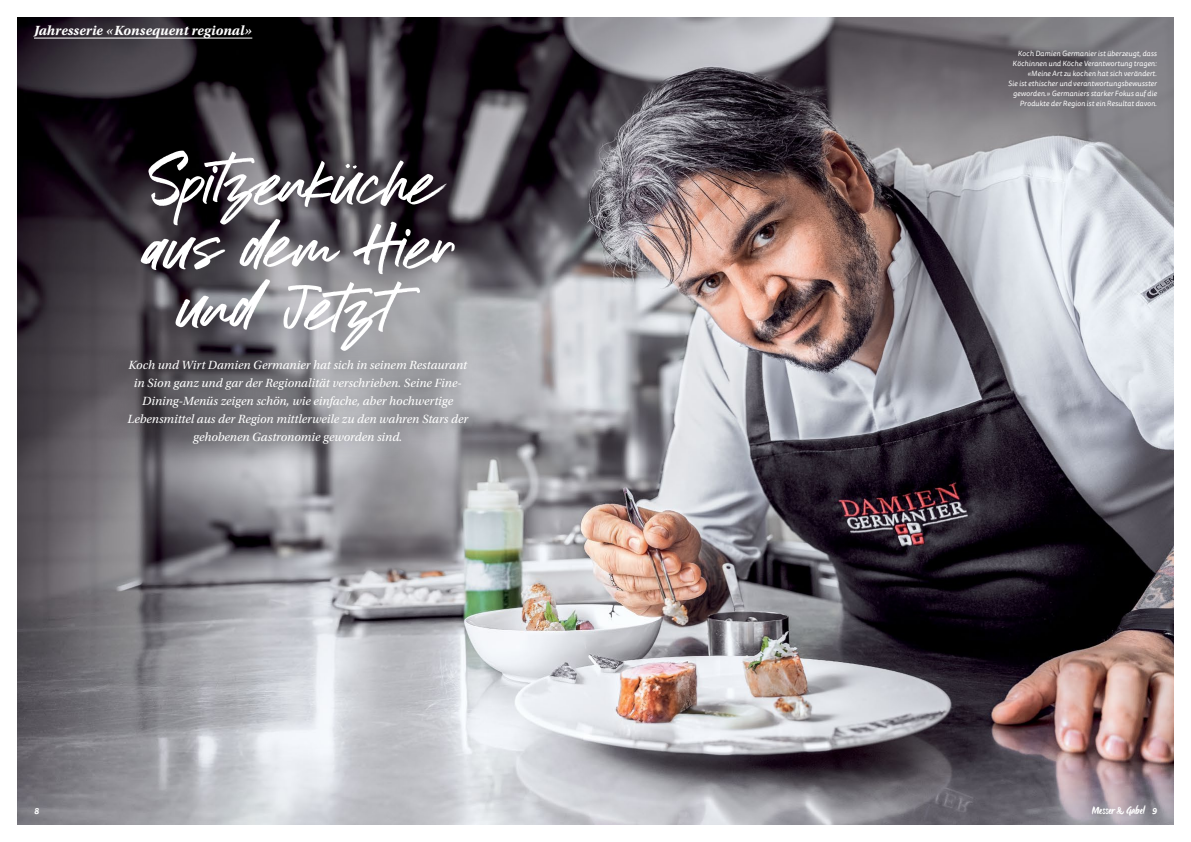
<style>
.page{position:relative;width:1191px;height:842px;background:#fff}
.page>*{position:absolute;margin:0;border:0;box-sizing:border-box;transform-origin:0 0}
.t1{font:italic 700 14px "Utopia Std";letter-spacing:.005em;color:#fff}
.t2{font:italic 12.5px/18px "Utopia Std";color:#fff;text-align:center}
.t3{font:11.5px "Origo";letter-spacing:-.02em;color:#fff}
.t4{font:italic 700 8.5px "Tisa Sans OT";color:#fff}
.t5{font:italic 7.5px/10px "Tisa Sans OT";letter-spacing:.01em;color:#fff;text-align:right}
.s1{font-family:"Tisa Sans OT";font-weight:700;font-style:italic;font-size:8.5px}
</style>
<div class="page">
<img style="left:17px;top:17px;width:1157px;height:808px">
<svg style="left:97px;top:340px;width:378px;height:123px;background:#818085"></svg>
<hr style="left:34px;top:38px;width:218px;height:1px;background:#fff">
<svg style="left:141px;top:151px;width:314px;height:200px"></svg>
<p class="t1" style="left:34px;top:22px;width:220px">Jahresserie «Konsequent regional»</p>
<p class="t2" style="left:127px;top:356px;width:342px">Koch und Wirt Damien Germanier hat sich in seinem Restaurant in Sion ganz und gar der Regionalität verschrieben. Seine Fine-Dining-Menüs zeigen schön, wie einfache, aber hochwertige Lebensmittel aus der Region mittlerweile zu den wahren Stars der gehobenen Gastronomie geworden sind.</p>
<p class="t4" style="left:34px;top:806px;width:6px">8</p>
<p class="t5" style="left:1008px;top:49px;width:150px">Koch Damien Germanier ist überzeugt, dass Köchinnen und Köche Verantwortung tragen: «Meine Art zu kochen hat sich verändert.<br>Sie ist ethischer und verantwortungsbewusster geworden.» Germaniers starker Fokus auf die Produkte der Region ist ein Resultat davon.</p>
<p class="t3" style="left:1092px;top:802px;width:66px">Messer &amp; Gabel <span class="s1">9</span></p>
</div>
